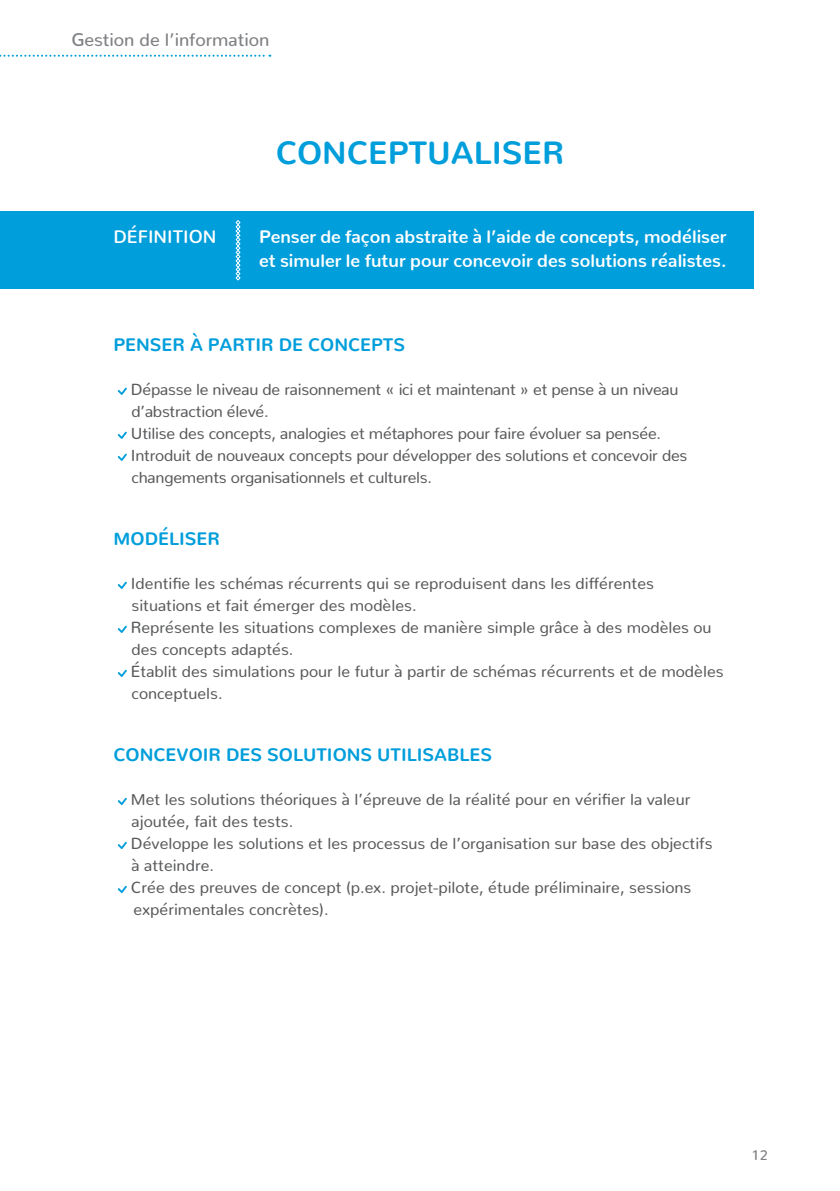
<style>
.page{position:relative;width:840px;height:1191px;background:#fff}
.page>*{position:absolute;margin:0;border:0;box-sizing:border-box;transform-origin:0 0}
.t1{font:700 32px "Nunito";color:#009edb}
.t2{font:700 18px/24px "Nunito";color:#fff}
.t3{font:700 18px "Nunito";color:#009edb}
.t4{font:500 18px "Nunito";color:#808285}
.t5{font:600 18px "Nunito";color:#fff}
.t6{font:16px/22px "Nunito";color:#58595b}
.t7{font:500 14px "Nunito";color:#808285}
</style>
<div class="page">
<div style="left:0;top:211px;width:753px;height:77px;background:#009edb"></div>
<svg style="left:235px;top:220px;width:5px;height:60px"></svg>
<svg style="left:118px;top:387px;width:9px;height:8px"></svg>
<svg style="left:118px;top:431px;width:9px;height:8px"></svg>
<svg style="left:118px;top:453px;width:9px;height:8px"></svg>
<svg style="left:118px;top:581px;width:9px;height:8px"></svg>
<svg style="left:118px;top:625px;width:9px;height:8px"></svg>
<svg style="left:118px;top:669px;width:9px;height:8px"></svg>
<svg style="left:118px;top:797px;width:9px;height:8px"></svg>
<svg style="left:118px;top:841px;width:9px;height:8px"></svg>
<svg style="left:118px;top:885px;width:9px;height:8px"></svg>
<svg style="left:0;top:55px;width:270px;height:2px"></svg>
<p class="t4" style="left:71px;top:24px;width:199px">Gestion de l’information</p>
<h1 class="t1" style="left:275px;top:124px;width:290px">CONCEPTUALISER</h1>
<p class="t5" style="left:113px;top:220px;width:104px">DÉFINITION</p>
<p class="t2" style="left:259px;top:222px;width:468px">Penser de façon abstraite à l’aide de concepts, modéliser et simuler le futur pour concevoir des solutions réalistes.</p>
<p class="t3" style="left:113px;top:328px;width:293px">PENSER À PARTIR DE CONCEPTS</p>
<p class="t6" style="left:131px;top:376px;width:557px">Dépasse le niveau de raisonnement « ici et maintenant » et pense à un niveau d’abstraction élevé.<br>Utilise des concepts, analogies et métaphores pour faire évoluer sa pensée.<br>Introduit de nouveaux concepts pour développer des solutions et concevoir des changements organisationnels et culturels.</p>
<p class="t3" style="left:113px;top:522px;width:108px">MODÉLISER</p>
<p class="t6" style="left:131px;top:570px;width:594px">Identifie les schémas récurrents qui se reproduisent dans les différentes situations et fait émerger des modèles.<br>Représente les situations complexes de manière simple grâce à des modèles ou des concepts adaptés.<br>Établit des simulations pour le futur à partir de schémas récurrents et de modèles conceptuels.</p>
<p class="t3" style="left:113px;top:738px;width:380px">CONCEVOIR DES SOLUTIONS UTILISABLES</p>
<p class="t6" style="left:131px;top:786px;width:583px">Met les solutions théoriques à l’épreuve de la réalité pour en vérifier la valeur ajoutée, fait des tests.<br>Développe les solutions et les processus de l’organisation sur base des objectifs à atteindre.<br>Crée des preuves de concept (p.ex. projet-pilote, étude préliminaire, sessions expérimentales concrètes).</p>
<p class="t7" style="left:751px;top:1142px;width:18px">12</p>
</div>
